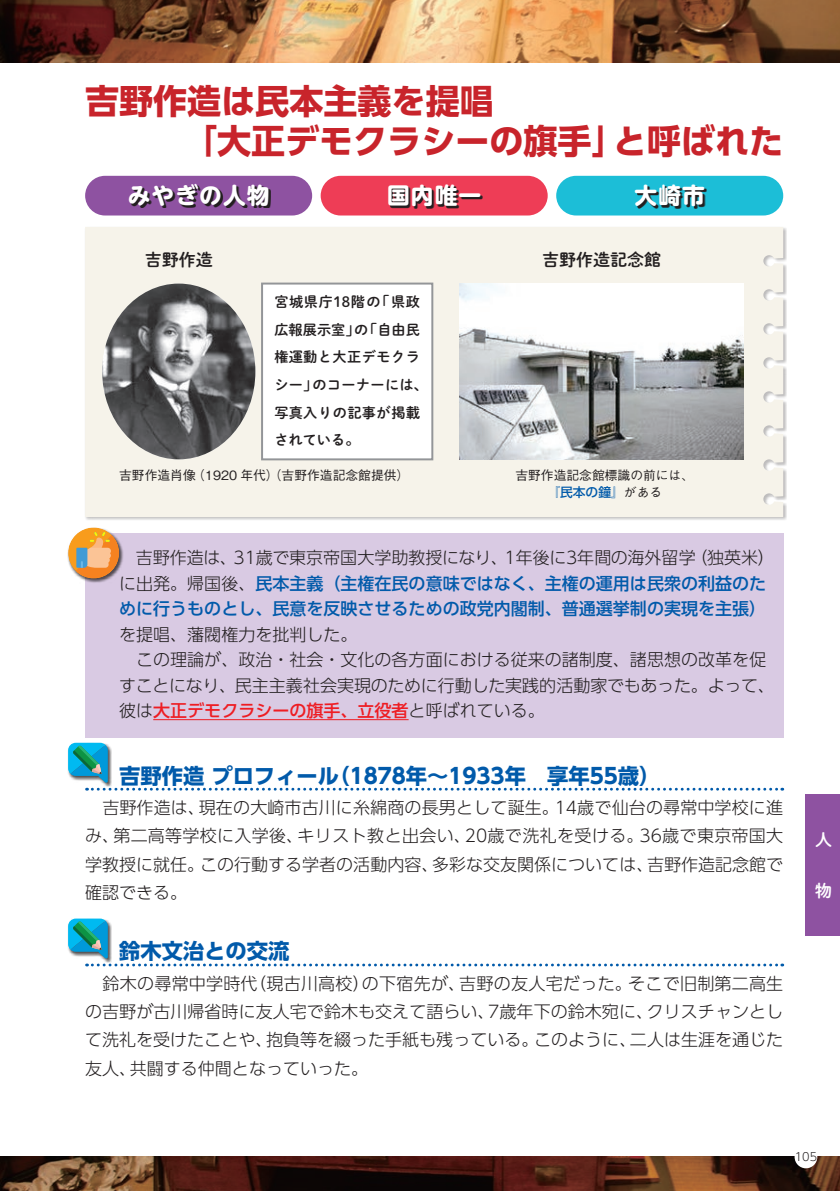
<style>
.page{position:relative;width:840px;height:1191px;background:#fff}
.page>*{position:absolute;margin:0;border:0;box-sizing:border-box;transform-origin:0 0}
.t1{font:700 34px/39.6px "UD Shin Go Pro";color:#c8242b}
.t2{font:700 22.6px "UD Shin M Go Pro";letter-spacing:.05em;color:#fff}
.t3{font:700 21.2px "UD Shin Go Pro";color:#015aaa}
.t4{font:300 17px/28.4px "UD Shin Go Pro";color:#231f20;text-align:justify}
.t5{font:500 17px/25.6px "UD Shin Go Pro";color:#015aaa}
.t6{font:17px "Shuei M Go Std B";color:#231f20}
.t7{font:17px "Shuei M Go Std B";color:#fff}
.t8{font:14.2px/27.6px "Shuei M Go Std B";letter-spacing:.025em;color:#231f20}
.t9{font:500 12.8px "Gothic BBB Pr 5";color:#231f20}
.t10{font:500 12.8px "UD Shin Go Pro";color:#015aaa}
.t11{font:300 11.4px "UD Shin Go Pro";color:#231f20}
.s1{font-family:"Gothic BBB Pr 5";color:#231f20}
.s2{font-weight:300;color:#231f20}
.s3{font-weight:500;color:#ee1d23}
</style>
<div class="page">
<img style="left:0;top:0;width:839px;height:62px">
<img style="left:0;top:1157px;width:839px;height:34px">
<div style="left:67px;top:742px;width:45px;height:45px;background:#231f20;opacity:.75"></div>
<svg style="left:68px;top:743px;width:714px;height:47px"></svg>
<div style="left:67px;top:918px;width:45px;height:44px;background:#f9f9f9"></div>
<svg style="left:68px;top:918px;width:714px;height:48px"></svg>
<div style="left:85px;top:533px;width:697px;height:204px;background:#d9cae3"></div>
<hr style="left:153px;top:719px;width:255px;height:1px;background:#ee1d23">
<div style="left:84px;top:226px;width:702px;height:295px;background:#231f20;opacity:.3"></div>
<div style="left:85px;top:227px;width:697px;height:289px;background:#f6f3ea"></div>
<div style="left:68px;top:527px;width:56px;height:56px;background:#231f20;opacity:.75"></div>
<svg style="left:68px;top:527px;width:51px;height:51px;background:#e0aa6c"></svg>
<img style="left:459px;top:283px;width:284px;height:176px">
<div style="left:262px;top:283px;width:170px;height:176px;background:#fff"></div>
<div style="left:261px;top:282px;width:172px;height:178px;border:2px solid #939598"></div>
<img style="left:102px;top:283px;width:153px;height:176px">
<div style="left:556px;top:176px;width:226px;height:39px;background:#1cbed7;border-radius:20px"></div>
<svg style="left:637px;top:186px;width:69px;height:22px"></svg>
<div style="left:85px;top:176px;width:227px;height:39px;background:#8e52a1;border-radius:20px"></div>
<svg style="left:131px;top:185px;width:139px;height:23px"></svg>
<div style="left:320px;top:176px;width:227px;height:39px;background:#ee3d56;border-radius:20px"></div>
<svg style="left:390px;top:186px;width:92px;height:22px"></svg>
<div style="left:805px;top:794px;width:34px;height:141px;background:#8e52a1"></div>
<div style="left:794px;top:1145px;width:22px;height:23px;background:#fff;border-radius:50%"></div>
<h1 class="t1" style="left:183px;top:81px;width:601px;text-indent:-98px">吉野作造は民本主義を提唱<br>「大正デモクラシーの旗手」と呼ばれた</h1>
<h2 class="t2" style="left:128px;top:177px;width:143px">みやぎの人物</h2>
<h2 class="t2" style="left:387px;top:177px;width:96px">国内唯一</h2>
<h2 class="t2" style="left:634px;top:177px;width:72px">大崎市</h2>
<p class="t6" style="left:145px;top:247px;width:70px">吉野作造</p>
<p class="t8" style="left:274px;top:287px;width:155px">宮城県庁18階の「県政広報展示室」の「自由民権運動と大正デモクラシー」のコーナーには、写真入りの記事が掲載されている。</p>
<p class="t9" style="left:119px;top:465px;width:291px">吉野作造肖像（1920 年代）（吉野作造記念館提供）</p>
<p class="t6" style="left:541px;top:247px;width:121px">吉野作造記念館</p>
<p class="t9" style="left:515px;top:465px;width:180px">吉野作造記念館標識の前には、</p>
<p class="t10" style="left:540px;top:482px;width:123px">　『民本の鐘』<span class="s1">がある</span></p>
<p class="t5" style="left:119px;top:544px;width:656px"><span class="s2">　吉野作造は、31歳で東京帝国大学助教授になり、1年後に3年間の海外留学（独英米）に出発。帰国後、</span>民本主義（主権在民の意味ではなく、主権の運用は民衆の利益のために行うものとし、民意を反映させるための政党内閣制、普通選挙制の実現を主張）</p>
<p class="t4" style="left:119px;top:621px;width:656px;line-height:25.6px;text-align:left">を提唱、藩閥権力を批判した。<br>　この理論が、政治・社会・文化の各方面における従来の諸制度、諸思想の改革を促すことになり、民主主義社会実現のために行動した実践的活動家でもあった。よって、彼は<span class="s3">大正デモクラシーの旗手、立役者</span>と呼ばれている。</p>
<p class="t3" style="left:119px;top:758px;width:542px">吉野作造 プロフィール（1878年～1933年　享年55歳）</p>
<p class="t4" style="left:85px;top:792px;width:699px">　吉野作造は、現在の大崎市古川に糸綿商の長男として誕生。14歳で仙台の尋常中学校に進み、第二高等学校に入学後、キリスト教と出会い、20歳で洗礼を受ける。36歳で東京帝国大学教授に就任。この行動する学者の活動内容、多彩な交友関係については、吉野作造記念館で確認できる。</p>
<p class="t3" style="left:119px;top:934px;width:172px">鈴木文治との交流</p>
<p class="t4" style="left:85px;top:968px;width:699px">　鈴木の尋常中学時代（現古川高校）の下宿先が、吉野の友人宅だった。そこで旧制第二高生の吉野が古川帰省時に友人宅で鈴木も交えて語らい、7歳年下の鈴木宛に、クリスチャンとして洗礼を受けたことや、抱負等を綴った手紙も残っている。このように、二人は生涯を通じた友人、共闘する仲間となっていった。</p>
<p class="t7" style="left:814px;top:827px;width:18px">人</p>
<p class="t7" style="left:814px;top:878px;width:17px">物</p>
<p class="t11" style="left:794px;top:1147px;width:24px">105</p>
</div>
